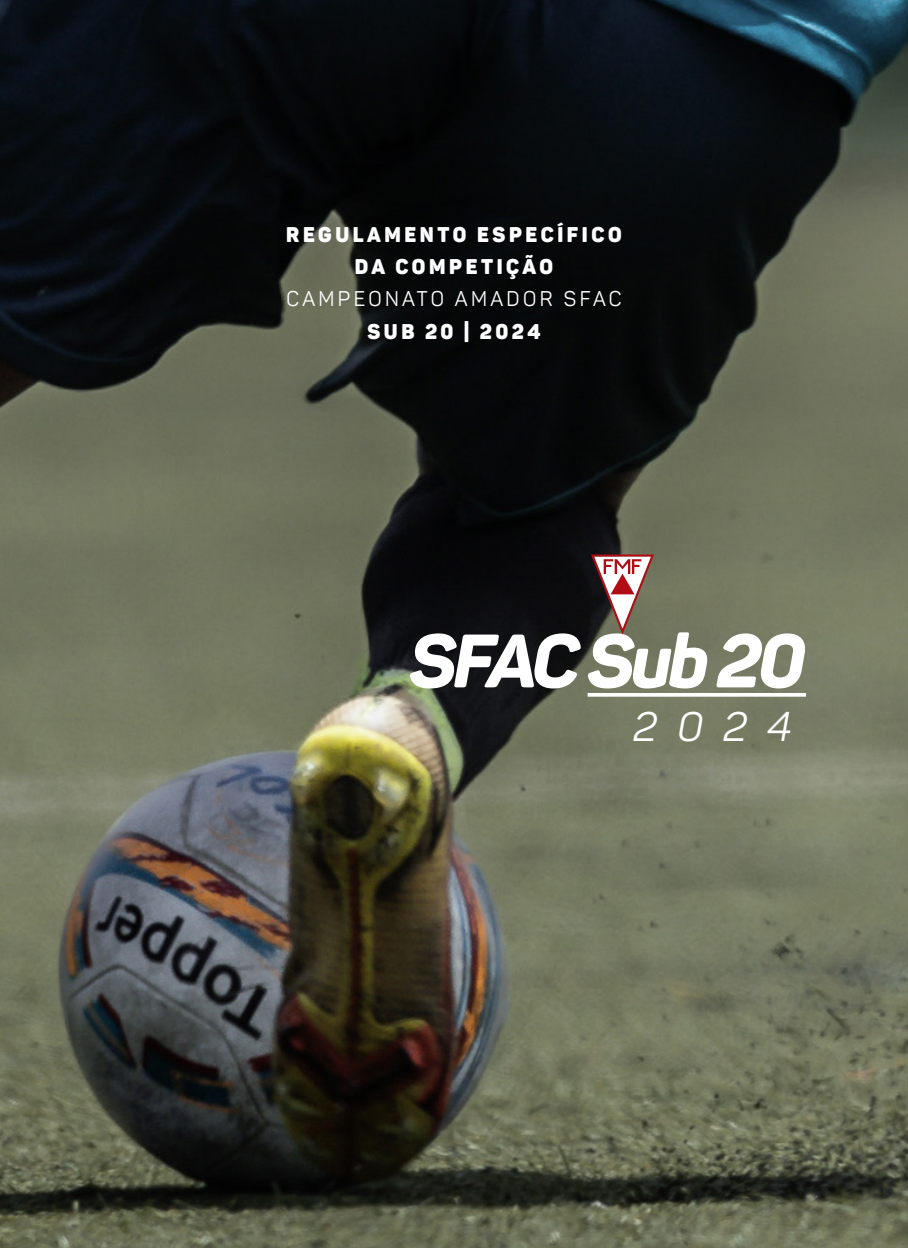
<style>
.page{position:relative;width:908px;height:1248px;background:#fff}
.page>*{position:absolute;margin:0;border:0;box-sizing:border-box;transform-origin:0 0}
.t1{font:italic 800 74.4px "Panton";letter-spacing:-.05em;color:#fff}
.t2{font:italic 40.6px "Panton";color:#fff}
.t3{font:900 21px "Panton";letter-spacing:.18em;color:#fff;scale:.95 1}
.t4{font:21px "Panton";letter-spacing:.17em;color:#fff;scale:.95 1}
</style>
<div class="page">
<img style="left:0;top:0;width:96px;height:1247px">
<img style="left:96px;top:0;width:811px;height:1247px">
<hr style="left:587px;top:693px;width:218px;height:3px;background:#fff">
<svg style="left:590px;top:554px;width:63px;height:80px"></svg>
<p class="t3" style="left:286px;top:221px;width:354px">REGULAMENTO ESPECÍFICO</p>
<p class="t3" style="left:355px;top:253px;width:210px">DA COMPETIÇÃO</p>
<p class="t4" style="left:286px;top:286px;width:354px">CAMPEONATO AMADOR SFAC</p>
<p class="t3" style="left:367px;top:317px;width:184px">SUB 20 | 2024</p>
<p class="t1" style="left:409px;top:614px;width:397px">SFAC Sub 20</p>
<p class="t2" style="left:633px;top:701px;width:160px">2024</p>
</div>
